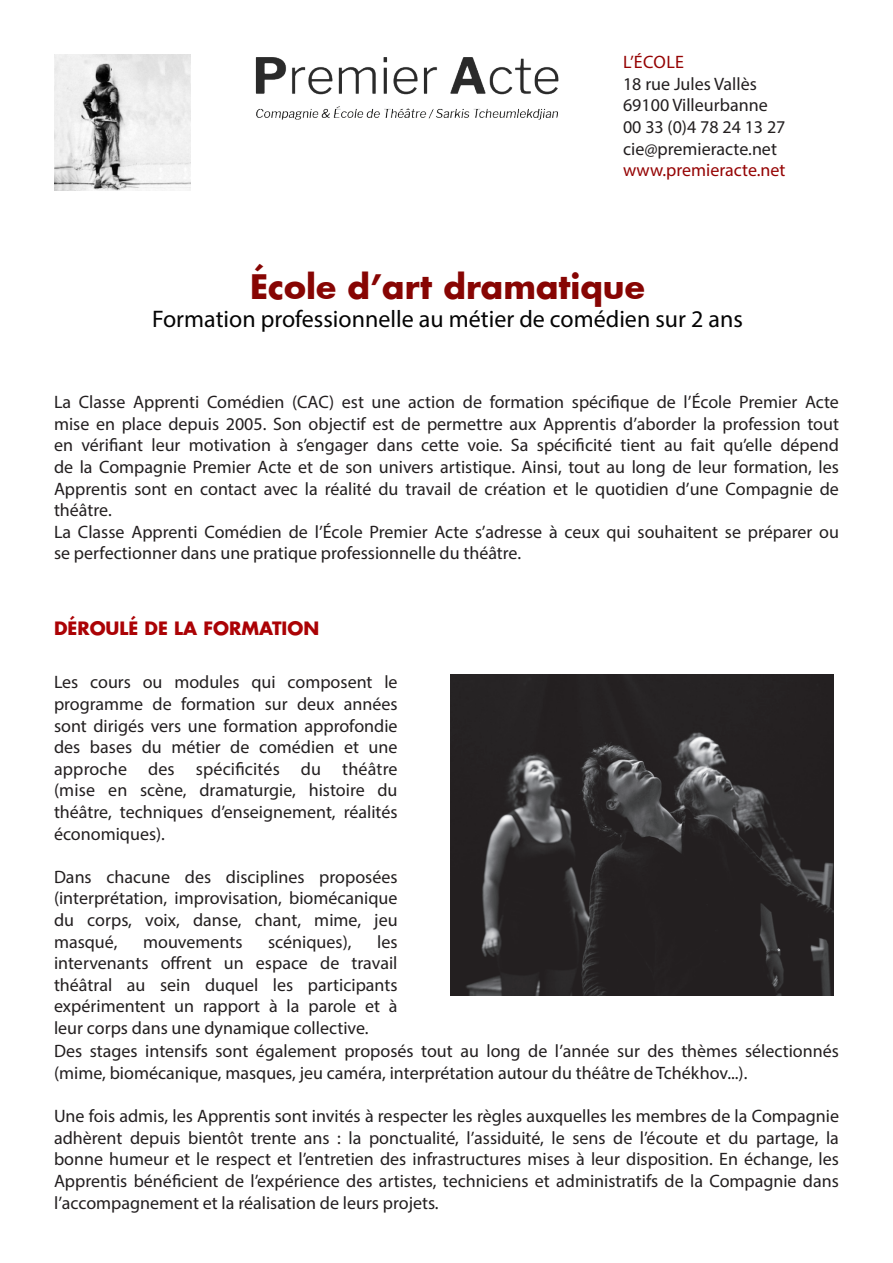
<style>
.page{position:relative;width:893px;height:1263px;background:#fff}
.page>*{position:absolute;margin:0;border:0;box-sizing:border-box;transform-origin:0 0}
.t1{font:700 33px "Futura";color:#870503}
.t2{font:24px "Myriad Pro";color:#040404}
.t3{font:18px/21.6px "Myriad Pro";color:#231f20;text-align:justify}
.t4{font:18px "Myriad Pro";color:#950303}
.t5{font:700 18px "Futura";color:#ab0205}
</style>
<div class="page">
<img style="left:54px;top:54px;width:137px;height:137px">
<img style="left:255px;top:57px;width:304px;height:63px">
<img style="left:451px;top:674px;width:383px;height:321px">
<p class="t4" style="left:623px;top:51px;width:62px">L’ÉCOLE</p>
<p class="t3" style="left:623px;top:73px;width:135px">18 rue Jules Vallès</p>
<p class="t3" style="left:623px;top:94px;width:146px">69100 Villeurbanne</p>
<p class="t3" style="left:623px;top:116px;width:164px">00 33 (0)4 78 24 13 27</p>
<p class="t3" style="left:623px;top:137px;width:155px">cie@premieracte.net</p>
<p class="t4" style="left:623px;top:159px;width:164px">www.premieracte.net</p>
<p class="t1" style="left:250px;top:263px;width:396px">École d’art dramatique</p>
<p class="t2" style="left:152px;top:305px;width:592px">Formation professionnelle au métier de comédien sur 2 ans</p>
<p class="t3" style="left:54px;top:391px;width:787px">La Classe Apprenti Comédien (CAC) est une action de formation spécifique de l’École Premier Acte mise en place depuis 2005. Son objectif est de permettre aux Apprentis d’aborder la profession tout en vérifiant leur motivation à s’engager dans cette voie. Sa spécificité tient au fait qu’elle dépend de la Compagnie Premier Acte et de son univers artistique. Ainsi, tout au long de leur formation, les Apprentis sont en contact avec la réalité du travail de création et le quotidien d’une Compagnie de théâtre.</p>
<p class="t3" style="left:54px;top:521px;width:786px">La Classe Apprenti Comédien de l’École Premier Acte s’adresse à ceux qui souhaitent se préparer ou se perfectionner dans une pratique professionnelle du théâtre.</p>
<p class="t5" style="left:54px;top:615px;width:267px">DÉROULÉ DE LA FORMATION</p>
<p class="t3" style="left:54px;top:671px;width:345px">Les cours ou modules qui composent le programme de formation sur deux années sont dirigés vers une formation approfondie des bases du métier de comédien et une approche des spécificités du théâtre (mise en scène, dramaturgie, histoire du théâtre, techniques d’enseignement, réalités économiques).</p>
<p class="t3" style="left:54px;top:866px;width:345px">Dans chacune des disciplines proposées (interprétation, improvisation, biomécanique du corps, voix, danse, chant, mime, jeu masqué,</p>
<p class="t3" style="left:54px;top:930px;width:345px;text-indent:323px">les intervenants offrent un espace de travail théâtral au sein duquel les participants expérimentent un rapport à la parole et à leur corps dans une dynamique collective.</p>
<p class="t3" style="left:54px;top:1040px;width:786px">Des stages intensifs sont également proposés tout au long de l’année sur des thèmes sélectionnés (mime, biomécanique, masques, jeu caméra, interprétation autour du théâtre de Tchékhov...).</p>
<p class="t3" style="left:54px;top:1105px;width:786px">Une fois admis, les Apprentis sont invités à respecter les règles auxquelles les membres de la Compagnie adhèrent depuis bientôt trente ans : la ponctualité, l’assiduité, le sens de l’écoute et du partage, la bonne humeur et le respect et l’entretien des infrastructures mises à leur disposition. En échange, les Apprentis bénéficient de l’expérience des artistes, techniciens et administratifs de la Compagnie dans l’accompagnement et la réalisation de leurs projets.</p>
<p class="t3" style="left:143px;top:930px;width:101px">mouvements</p>
<p class="t3" style="left:268px;top:930px;width:85px">scéniques),</p>
</div>
